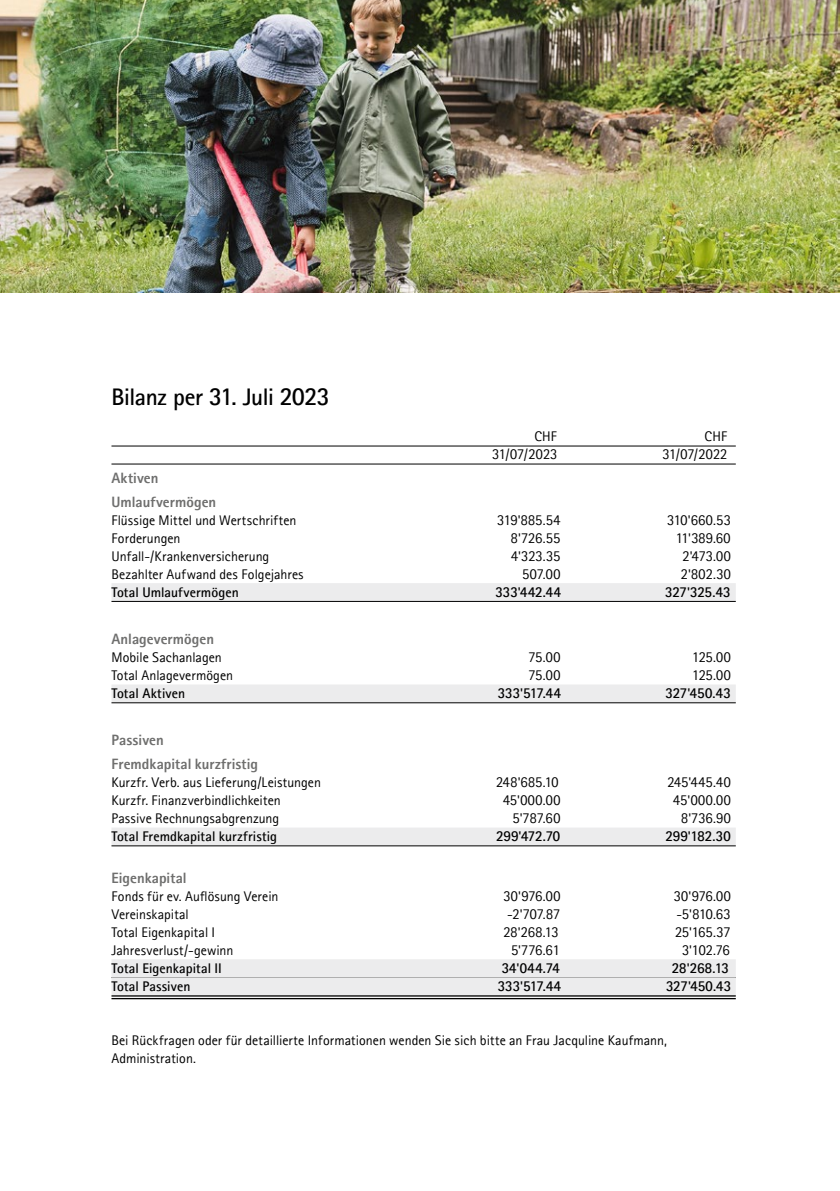
<style>
.page{position:relative;width:840px;height:1191px;background:#fff}
.page>*{position:absolute;margin:0;border:0;box-sizing:border-box;transform-origin:0 0}
.t1{font:600 24px "Rotis II Sans Pro";letter-spacing:-.02em;color:#000}
.t2{font:700 15px/23.6px "Rotis II Sans Pro";color:#6f6f6e}
.t3{font:14px/18px "Rotis II Sans Pro";letter-spacing:.005em;color:#000}
.t4{font:600 14px "Rotis II Sans Pro";letter-spacing:.005em;color:#000}
</style>
<div class="page">
<img style="left:0;top:0;width:839px;height:292px">
<hr style="left:111px;top:446px;width:624px;height:1px;background:#000">
<hr style="left:111px;top:464px;width:624px;height:1px;background:#000">
<div style="left:111px;top:583px;width:624px;height:18px;background:#ececed"></div>
<hr style="left:111px;top:601px;width:624px;height:1px;background:#000">
<div style="left:111px;top:684px;width:624px;height:18px;background:#ececed"></div>
<hr style="left:111px;top:702px;width:624px;height:1px;background:#000">
<div style="left:111px;top:827px;width:624px;height:18px;background:#ececed"></div>
<hr style="left:111px;top:845px;width:624px;height:1px;background:#000">
<div style="left:111px;top:959px;width:624px;height:18px;background:#ececed"></div>
<div style="left:111px;top:977px;width:624px;height:18px;background:#ececed"></div>
<hr style="left:111px;top:995px;width:624px;height:1px;background:#000">
<hr style="left:111px;top:998px;width:624px;height:1px;background:#000">
<h1 class="t1" style="left:111px;top:383px;width:219px">Bilanz per 31. Juli 2023</h1>
<p class="t3" style="left:534px;top:427px;width:24px">CHF</p>
<p class="t3" style="left:704px;top:427px;width:24px">CHF</p>
<p class="t3" style="left:492px;top:445px;width:67px">31/07/2023</p>
<p class="t3" style="left:662px;top:445px;width:66px">31/07/2022</p>
<p class="t2" style="left:111px;top:466px;width:106px">Aktiven<br>Umlaufvermögen</p>
<p class="t3" style="left:111px;top:511px;width:186px">Flüssige Mittel und Wertschriften</p>
<p class="t3" style="left:497px;top:511px;width:65px">319'885.54</p>
<p class="t3" style="left:666px;top:511px;width:65px">310'660.53</p>
<p class="t3" style="left:111px;top:529px;width:70px">Forderungen</p>
<p class="t3" style="left:510px;top:529px;width:51px">8'726.55</p>
<p class="t3" style="left:675px;top:529px;width:56px">11'389.60</p>
<p class="t3" style="left:111px;top:547px;width:159px">Unfall-/Krankenversicherung</p>
<p class="t3" style="left:511px;top:547px;width:51px">4'323.35</p>
<p class="t3" style="left:682px;top:547px;width:50px">2'473.00</p>
<p class="t3" style="left:111px;top:565px;width:194px">Bezahlter Aufwand des Folgejahres</p>
<p class="t3" style="left:522px;top:565px;width:40px">507.00</p>
<p class="t3" style="left:680px;top:565px;width:51px">2'802.30</p>
<p class="t4" style="left:111px;top:584px;width:129px">Total Umlaufvermögen</p>
<p class="t4" style="left:495px;top:584px;width:67px">333'442.44</p>
<p class="t4" style="left:664px;top:584px;width:67px">327'325.43</p>
<p class="t2" style="left:111px;top:627px;width:104px">Anlagevermögen</p>
<p class="t3" style="left:111px;top:648px;width:112px">Mobile Sachanlagen</p>
<p class="t3" style="left:528px;top:648px;width:34px">75.00</p>
<p class="t3" style="left:691px;top:648px;width:40px">125.00</p>
<p class="t3" style="left:111px;top:666px;width:123px">Total Anlagevermögen</p>
<p class="t3" style="left:528px;top:666px;width:34px">75.00</p>
<p class="t3" style="left:691px;top:666px;width:40px">125.00</p>
<p class="t4" style="left:111px;top:685px;width:75px">Total Aktiven</p>
<p class="t4" style="left:497px;top:685px;width:65px">333'517.44</p>
<p class="t4" style="left:665px;top:685px;width:67px">327'450.43</p>
<p class="t2" style="left:111px;top:728px;width:148px">Passiven<br>Fremdkapital kurzfristig</p>
<p class="t3" style="left:111px;top:773px;width:211px">Kurzfr. Verb. aus Lieferung/Leistungen</p>
<p class="t3" style="left:496px;top:773px;width:64px">248'685.10</p>
<p class="t3" style="left:667px;top:773px;width:65px">245'445.40</p>
<p class="t3" style="left:111px;top:791px;width:171px">Kurzfr. Finanzverbindlichkeiten</p>
<p class="t3" style="left:502px;top:791px;width:59px">45'000.00</p>
<p class="t3" style="left:673px;top:791px;width:59px">45'000.00</p>
<p class="t3" style="left:111px;top:809px;width:169px">Passive Rechnungsabgrenzung</p>
<p class="t3" style="left:512px;top:809px;width:49px">5'787.60</p>
<p class="t3" style="left:680px;top:809px;width:51px">8'736.90</p>
<p class="t4" style="left:111px;top:828px;width:167px">Total Fremdkapital kurzfristig</p>
<p class="t4" style="left:496px;top:828px;width:66px">299'472.70</p>
<p class="t4" style="left:665px;top:828px;width:67px">299'182.30</p>
<p class="t2" style="left:111px;top:866px;width:77px">Eigenkapital</p>
<p class="t3" style="left:111px;top:887px;width:168px">Fonds für ev. Auflösung Verein</p>
<p class="t3" style="left:503px;top:887px;width:58px">30'976.00</p>
<p class="t3" style="left:673px;top:887px;width:58px">30'976.00</p>
<p class="t3" style="left:111px;top:905px;width:79px">Vereinskapital</p>
<p class="t3" style="left:507px;top:905px;width:54px">-2'707.87</p>
<p class="t3" style="left:676px;top:905px;width:56px">-5'810.63</p>
<p class="t3" style="left:111px;top:923px;width:105px">Total Eigenkapital I</p>
<p class="t3" style="left:503px;top:923px;width:56px">28'268.13</p>
<p class="t3" style="left:674px;top:923px;width:57px">25'165.37</p>
<p class="t3" style="left:111px;top:941px;width:123px">Jahresverlust/-gewinn</p>
<p class="t3" style="left:511px;top:941px;width:50px">5'776.61</p>
<p class="t3" style="left:681px;top:941px;width:49px">3'102.76</p>
<p class="t4" style="left:111px;top:960px;width:112px">Total Eigenkapital II</p>
<p class="t4" style="left:501px;top:960px;width:59px">34'044.74</p>
<p class="t4" style="left:671px;top:960px;width:58px">28'268.13</p>
<p class="t4" style="left:111px;top:978px;width:80px">Total Passiven</p>
<p class="t4" style="left:497px;top:978px;width:65px">333'517.44</p>
<p class="t4" style="left:665px;top:978px;width:67px">327'450.43</p>
<p class="t3" style="left:111px;top:1031px;width:556px">Bei Rückfragen oder für detaillierte Informationen wenden Sie sich bitte an Frau Jacquline Kaufmann,<br>Administration.</p>
</div>
